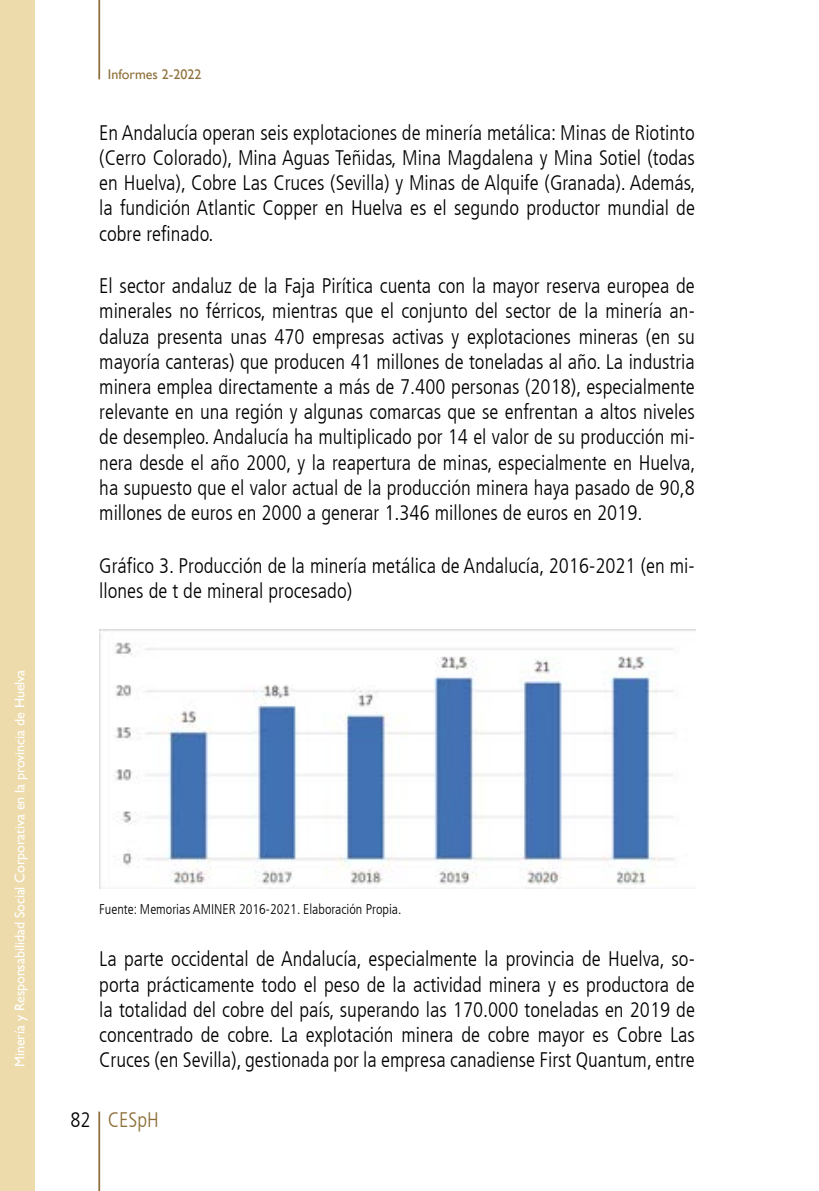
<style>
.page{position:relative;width:819px;height:1191px;background:#fff}
.page>*{position:absolute;margin:0;border:0;box-sizing:border-box;transform-origin:0 0}
.t1{font:300 condensed 21px/25.2px "Frutiger LT";color:#000;text-align:justify}
.t2{font:300 condensed 21px "Frutiger LT";color:#8e6e38}
.t3{font:14px "Gill Sans";letter-spacing:-.005em;color:#fff}
.t4{font:300 condensed 14px "Frutiger LT";color:#000}
.t5{font:14px "Gill Sans";color:#8e6e38}
.s1{color:#000}
</style>
<div class="page">
<hr style="left:98px;top:1111px;width:2px;height:80px;background:#8e6e38">
<hr style="left:98px;top:0;width:2px;height:79px;background:#8e6e38">
<div style="left:0;top:0;width:35px;height:1191px;background:#eddbab"></div>
<img style="left:99px;top:629px;width:596px;height:259px">
<p class="t3" style="left:12px;top:1067px;width:399px;rotate:-90deg">Minería y Responsabilidad Social Corporativa en la provincia de Huelva</p>
<p class="t5" style="left:108px;top:66px;width:95px">Informes 2-2022</p>
<p class="t1" style="left:99px;top:120px;width:597px">En Andalucía operan seis explotaciones de minería metálica: Minas de Riotinto (Cerro Colorado), Mina Aguas Teñidas, Mina Magdalena y Mina Sotiel (todas en Huelva), Cobre Las Cruces (Sevilla) y Minas de Alquife (Granada). Además, la fundición Atlantic Copper en Huelva es el segundo productor mundial de cobre refinado.</p>
<p class="t1" style="left:99px;top:273px;width:598px">El sector andaluz de la Faja Pirítica cuenta con la mayor reserva europea de minerales no férricos, mientras que el conjunto del sector de la minería an&shy;daluza presenta unas 470 empresas activas y explotaciones mineras (en su mayoría canteras) que producen 41 millones de toneladas al año. La industria minera emplea directamente a más de 7.400 personas (2018), especialmente relevante en una región y algunas comarcas que se enfrentan a altos niveles de desempleo. Andalucía ha multiplicado por 14 el valor de su producción mi&shy;nera desde el año 2000, y la reapertura de minas, especialmente en Huelva, ha supuesto que el valor actual de la producción minera haya pasado de 90,8 millones de euros en 2000 a generar 1.346 millones de euros en 2019.</p>
<p class="t1" style="left:99px;top:553px;width:597px">Gráfico 3. Producción de la minería metálica de Andalucía, 2016-2021 (en mi&shy;llones de t de mineral procesado)</p>
<p class="t4" style="left:99px;top:901px;width:304px">Fuente: Memorias AMINER 2016-2021. Elaboración Propia.</p>
<p class="t1" style="left:99px;top:947px;width:597px">La parte occidental de Andalucía, especialmente la provincia de Huelva, so&shy;porta prácticamente todo el peso de la actividad minera y es productora de la totalidad del cobre del país, superando las 170.000 toneladas en 2019 de concentrado de cobre. La explotación minera de cobre mayor es Cobre Las Cruces (en Sevilla), gestionada por la empresa canadiense First Quantum, entre</p>
<p class="t2" style="left:70px;top:1108px;width:90px"><span class="s1">82</span> CESpH</p>
</div>
